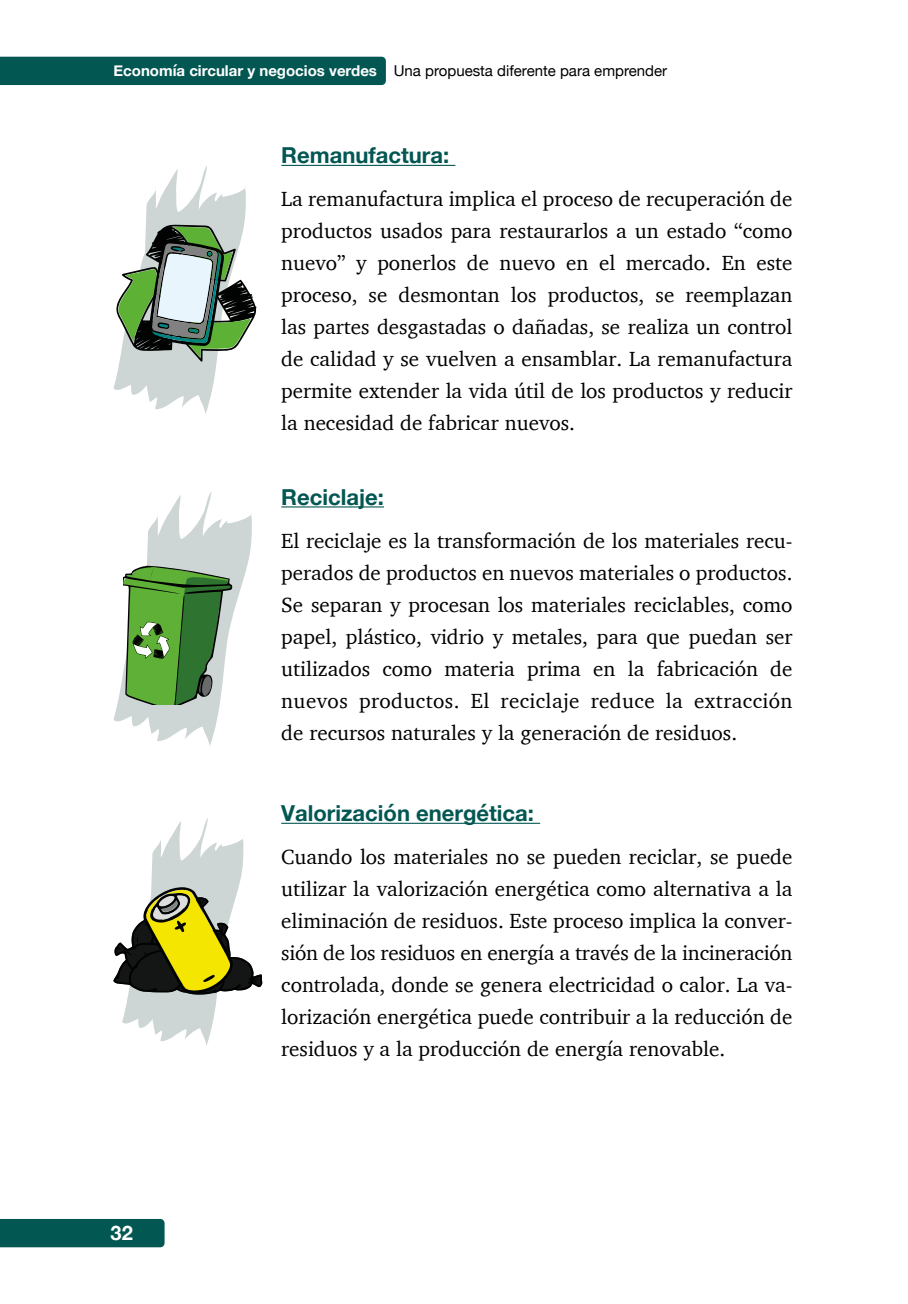
<style>
.page{position:relative;width:908px;height:1304px;background:#fff}
.page>*{position:absolute;margin:0;border:0;box-sizing:border-box;transform-origin:0 0}
.t1{font:700 22px "Helvetica Neue";color:#035752}
.t2{font:21px/32px "Charter";color:#000;text-align:justify}
.t3{font:700 20px "Helvetica Neue";color:#fff}
.t4{font:15px "Helvetica Neue";color:#000}
.s1{font-weight:700;color:#fff}
</style>
<div class="page">
<svg style="left:113px;top:166px;width:143px;height:248px"></svg>
<hr style="left:281px;top:165px;width:174px;height:1px;background:#035752">
<svg style="left:113px;top:492px;width:139px;height:254px"></svg>
<hr style="left:281px;top:506px;width:103px;height:1px;background:#035752">
<svg style="left:113px;top:818px;width:149px;height:227px"></svg>
<hr style="left:281px;top:823px;width:259px;height:1px;background:#035752">
<div style="left:0;top:1219px;width:164px;height:28px;background:#035752"></div>
<div style="left:0;top:57px;width:386px;height:28px;background:#035752"></div>
<p class="t4" style="left:113px;top:60px;width:555px"><span class="s1">Economía circular y negocios verdes</span> Una propuesta diferente para emprender</p>
<p class="t1" style="left:281px;top:138px;width:169px">Remanufactura:</p>
<p class="t2" style="left:281px;top:182px;width:512px">La remanufactura implica el proceso de recuperación de productos usados para restaurarlos a un estado “como nuevo” y ponerlos de nuevo en el mercado. En este proceso, se desmontan los productos, se reemplazan las partes desgastadas o dañadas, se realiza un control de calidad y se vuelven a ensamblar. La remanufactura permite extender la vida útil de los productos y reducir la necesidad de fabricar nuevos.</p>
<p class="t1" style="left:281px;top:480px;width:104px">Reciclaje:</p>
<p class="t2" style="left:281px;top:524px;width:512px">El reciclaje es la transformación de los materiales recu&shy;perados de productos en nuevos materiales o productos.<br>Se separan y procesan los materiales reciclables, como papel, plástico, vidrio y metales, para que puedan ser utilizados como materia prima en la fabricación de nuevos productos. El reciclaje reduce la extracción de recursos naturales y la generación de residuos.</p>
<p class="t3" style="left:111px;top:1217px;width:24px">32</p>
<p class="t1" style="left:281px;top:796px;width:254px">Valorización energética:</p>
<p class="t2" style="left:281px;top:840px;width:512px">Cuando los materiales no se pueden reciclar, se puede utilizar la valorización energética como alternativa a la eliminación de residuos. Este proceso implica la conver&shy;sión de los residuos en energía a través de la incineración controlada, donde se genera electricidad o calor. La va&shy;lorización energética puede contribuir a la reducción de residuos y a la producción de energía renovable.</p>
</div>
